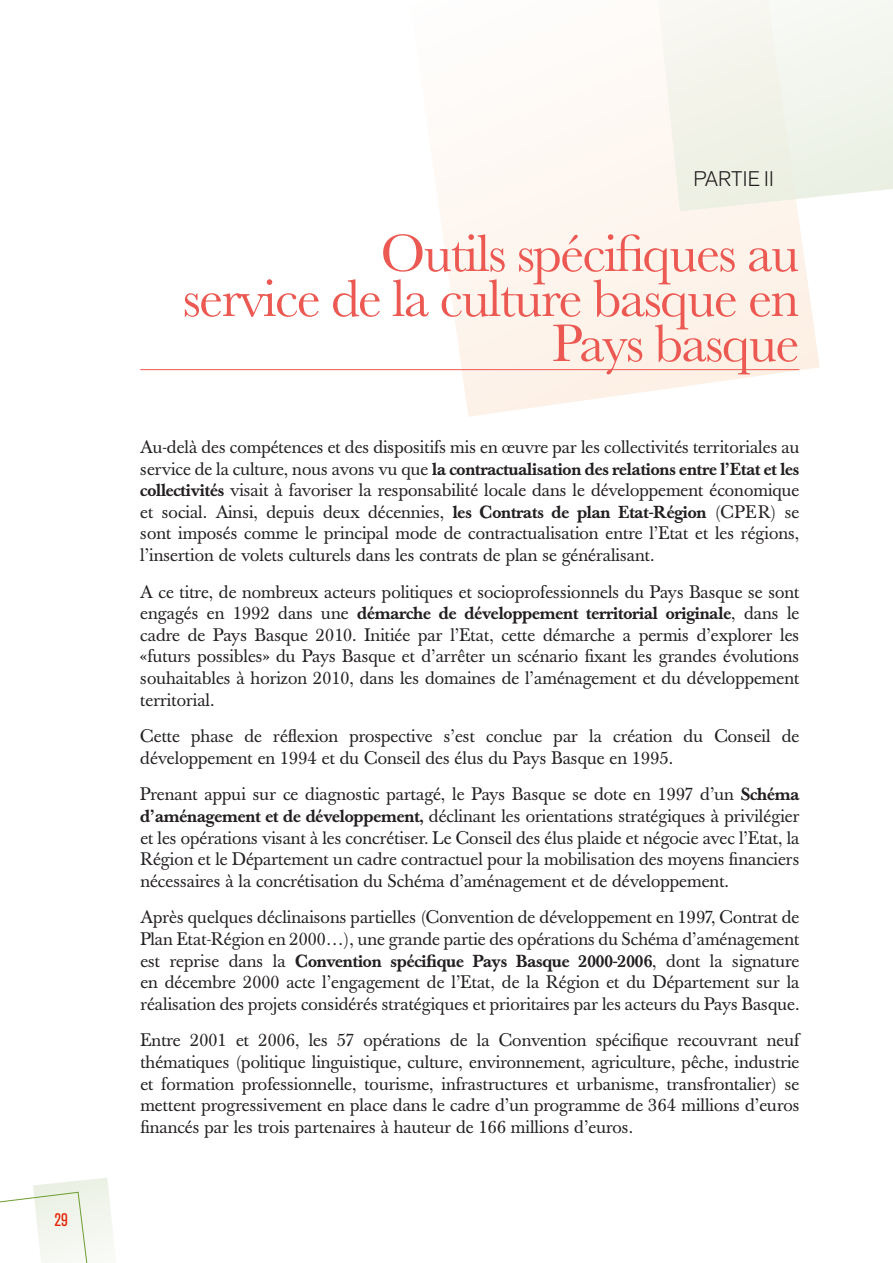
<style>
.page{position:relative;width:893px;height:1263px;background:#fff}
.page>*{position:absolute;margin:0;border:0;box-sizing:border-box;transform-origin:0 0}
.t1{font:54.6px/45px "Baskerville";letter-spacing:-.03em;color:#ec5952;text-align:right}
.t2{font:300 21px "Akzid Grtsk Next";letter-spacing:.01em;color:#231f20}
.t3{font:18px/21.6px "Baskerville";color:#231f20;text-align:justify}
.t4{font:condensed 18px "Akzidenz Grotesk BE";color:#e42404}
.t5{font:500 17.25px "Baskerville";letter-spacing:-.01em;color:#231f20}
.s1{font-weight:400;font-size:18px}
.s2{font-weight:500;font-size:17.25px}
</style>
<div class="page">
<svg style="left:0;top:1178px;width:114px;height:85px"></svg>
<svg style="left:410px;top:89px;width:410px;height:328px;fill:#fdf5ef"></svg>
<svg style="left:654px;top:0;width:239px;height:211px;fill:#f3f4eb"></svg>
<hr style="left:140px;top:369px;width:659px;height:1px;background:#ec5952">
<p class="t4" style="left:54px;top:1209px;width:15px">29</p>
<p class="t2" style="left:694px;top:165px;width:75px">PARTIE II</p>
<h1 class="t1" style="left:183px;top:230px;width:618px">Outils spécifiques au<br>service de la culture basque en<br>Pays basque</h1>
<p class="t3" style="left:140px;top:436px;width:661px">Au-delà des compétences et des dispositifs mis en œuvre par les collectivités territoriales au</p>
<p class="t5" style="left:140px;top:459px;width:661px"><span class="s1">service de la culture, nous avons vu que</span> la contractualisation des relations entre l’Etat et les</p>
<p class="t3" style="left:140px;top:480px;width:661px"><span class="s2">collectivités</span> visait à favoriser la responsabilité locale dans le développement économique et social. Ainsi, depuis deux décennies, <span class="s2">les Contrats de plan Etat-Région</span> (CPER) se sont imposés comme le principal mode de contractualisation entre l’Etat et les régions, l’insertion de volets culturels dans les contrats de plan se généralisant.</p>
<p class="t3" style="left:140px;top:581px;width:661px">A ce titre, de nombreux acteurs politiques et socioprofessionnels du Pays Basque se sont</p>
<p class="t5" style="left:140px;top:603px;width:661px"><span class="s1">engagés en 1992 dans une</span> démarche de développement territorial originale<span class="s1">, dans le</span></p>
<p class="t3" style="left:140px;top:624px;width:661px">cadre de Pays Basque 2010. Initiée par l’Etat, cette démarche a permis d’explorer les «futurs possibles» du Pays Basque et d’arrêter un scénario fixant les grandes évolutions souhaitables à horizon 2010, dans les domaines de l’aménagement et du développement territorial.</p>
<p class="t3" style="left:140px;top:726px;width:661px">Cette phase de réflexion prospective s’est conclue par la création du Conseil de développement en 1994 et du Conseil des élus du Pays Basque en 1995.</p>
<p class="t3" style="left:140px;top:784px;width:661px">Prenant appui sur ce diagnostic partagé, le Pays Basque se dote en 1997 d’un <span class="s2">Schéma d’aménagement et de développement,</span> déclinant les orientations stratégiques à privilégier et les opérations visant à les concrétiser. Le Conseil des élus plaide et négocie avec l’Etat, la Région et le Département un cadre contractuel pour la mobilisation des moyens financiers nécessaires à la concrétisation du Schéma d’aménagement et de développement.</p>
<p class="t3" style="left:140px;top:907px;width:661px">Après quelques déclinaisons partielles (Convention de développement en 1997, Contrat de<br>Plan Etat-Région en 2000…), une grande partie des opérations du Schéma d’aménagement</p>
<p class="t5" style="left:140px;top:951px;width:661px"><span class="s1">est reprise dans la</span> Convention spécifique Pays Basque 2000-2006<span class="s1">, dont la signature</span></p>
<p class="t3" style="left:140px;top:972px;width:661px">en décembre 2000 acte l’engagement de l’Etat, de la Région et du Département sur la réalisation des projets considérés stratégiques et prioritaires par les acteurs du Pays Basque.</p>
<p class="t3" style="left:140px;top:1030px;width:661px">Entre 2001 et 2006, les 57 opérations de la Convention spécifique recouvrant neuf thématiques (politique linguistique, culture, environnement, agriculture, pêche, industrie et formation professionnelle, tourisme, infrastructures et urbanisme, transfrontalier) se mettent progressivement en place dans le cadre d’un programme de 364 millions d’euros financés par les trois partenaires à hauteur de 166 millions d’euros.</p>
</div>
